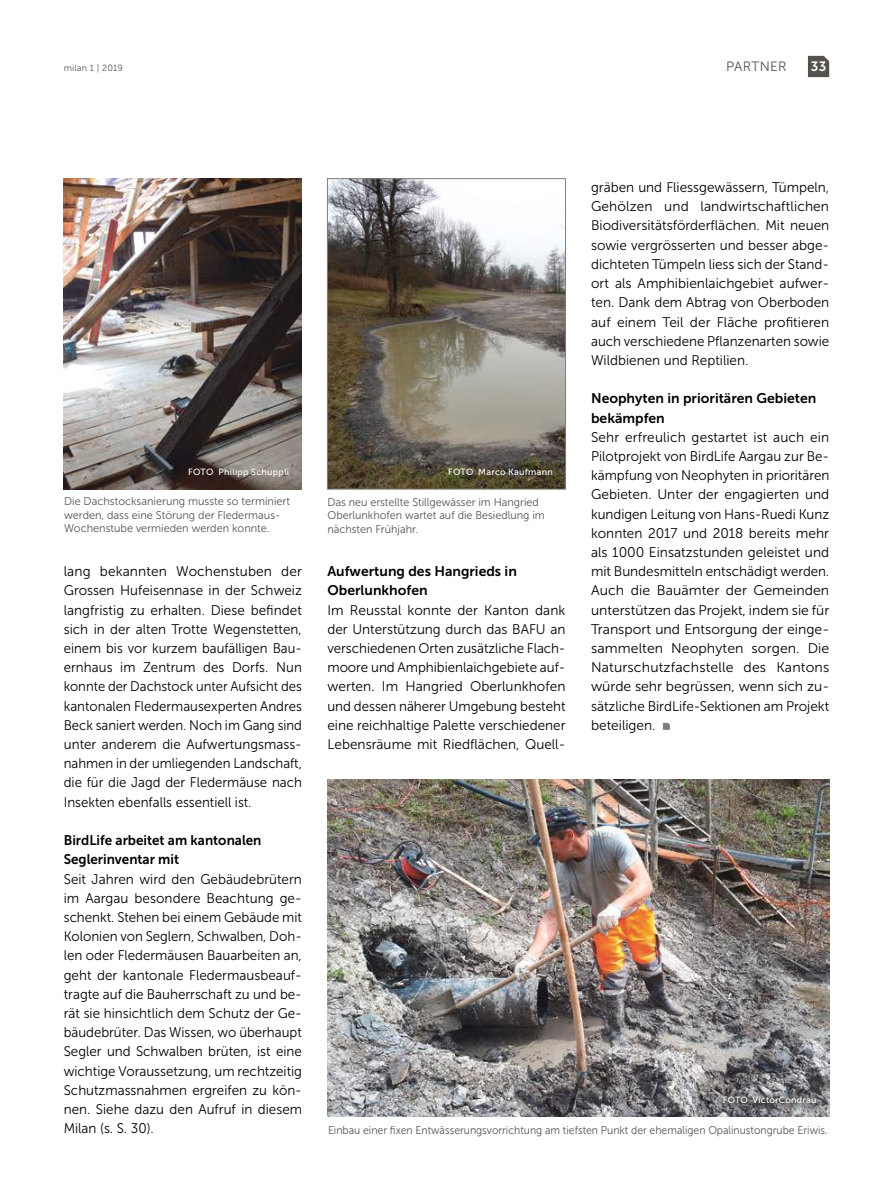
<style>
.page{position:relative;width:893px;height:1191px;background:#fff}
.page>*{position:absolute;margin:0;border:0;box-sizing:border-box;transform-origin:0 0}
.t1{font:13.95px/19.2px "Museo Sans 300";color:#000;text-align:justify}
.t2{font:13.95px/19.2px "Museo Sans 700";color:#000}
.t3{font:13.95px/19.2px "Museo Sans 700";color:#000;scale:.96 1}
.t4{font:13.5px "Museo Sans 300";letter-spacing:.02em;color:#55524e}
.t5{font:13.5px "Museo Sans 700";color:#fff}
.t6{font:11.25px/13.5px "Museo Sans 300";color:#55524e}
.t7{font:11.25px/13.5px "Museo Sans 300";color:#55524e;scale:.96 1}
.t8{font:11.25px "Museo Sans 300";color:#55524e;scale:.93 1}
.t9{font:9px "Museo Sans 500";letter-spacing:.03em;color:#fff}
.t10{font:9px "Museo Sans 300";letter-spacing:.02em;color:#55524e}
</style>
<div class="page">
<svg style="left:663px;top:723px;width:7px;height:7px"></svg>
<img style="left:329px;top:181px;width:235px;height:306px">
<div style="left:327px;top:179px;width:239px;height:310px;border:1px solid #7f7c7a"></div>
<img style="left:64px;top:179px;width:238px;height:310px">
<img style="left:327px;top:779px;width:502px;height:337px">
<svg style="left:808px;top:56px;width:21px;height:21px"></svg>
<div style="left:714px;top:1087px;width:111px;height:25px;background:#55524e;opacity:.75"></div>
<p class="t10" style="left:64px;top:63px;width:61px">milan 1 | 2019</p>
<p class="t4" style="left:726px;top:59px;width:62px">PARTNER</p>
<p class="t5" style="left:811px;top:59px;width:17px">33</p>
<p class="t1" style="left:591px;top:178px;width:240px">gräben und Fliessgewässern, Tümpeln, Gehölzen und landwirtschaftlichen Biodiversitätsförderflächen. Mit neuen sowie vergrösserten und besser abge&shy;dichteten Tümpeln liess sich der Stand&shy;ort als Amphibienlaichgebiet aufwer&shy;ten. Dank dem Abtrag von Oberboden auf einem Teil der Fläche profitieren auch verschiedene Pflanzenarten sowie Wildbienen und Reptilien.</p>
<p class="t2" style="left:591px;top:389px;width:227px">Neophyten in prioritären Gebieten bekämpfen</p>
<p class="t1" style="left:591px;top:427px;width:240px">Sehr erfreulich gestartet ist auch ein Pilotprojekt von BirdLife Aargau zur Be&shy;kämpfung von Neophyten in prioritären Gebieten. Unter der engagierten und kundigen Leitung von Hans-Ruedi Kunz konnten 2017 und 2018 bereits mehr als 1000 Einsatzstunden geleistet und mit Bundesmitteln entschädigt werden.<br>Auch die Bauämter der Gemeinden unterstützen das Projekt, indem sie für Transport und Entsorgung der einge&shy;sammelten Neophyten sorgen. Die Naturschutzfachstelle des Kantons würde sehr begrüssen, wenn sich zu&shy;sätzliche BirdLife-Sektionen am Projekt beteiligen.</p>
<p class="t9" style="left:188px;top:467px;width:102px">FOTO Philipp Schuppli</p>
<p class="t9" style="left:448px;top:467px;width:106px">FOTO Marco Kaufmann</p>
<p class="t6" style="left:64px;top:495px;width:228px">Die Dachstocksanierung musste so terminiert werden, dass eine Störung der Fledermaus-<br>Wochenstube vermieden werden konnte.</p>
<p class="t7" style="left:327px;top:495px;width:228px">Das neu erstellte Stillgewässer im Hangried<br>Oberlunkhofen wartet auf die Besiedlung im nächsten Frühjahr.</p>
<p class="t2" style="left:327px;top:562px;width:191px">Aufwertung des Hangrieds in<br>Oberlunkhofen</p>
<p class="t1" style="left:327px;top:600px;width:240px">Im Reusstal konnte der Kanton dank der Unterstützung durch das BAFU an verschiedenen Orten zusätzliche Flach&shy;moore und Amphibienlaichgebiete auf&shy;werten. Im Hangried Oberlunkhofen und dessen näherer Umgebung besteht eine reichhaltige Palette verschiedener Lebensräume mit Riedflächen, Quell-</p>
<p class="t1" style="left:64px;top:562px;width:240px">lang bekannten Wochenstuben der Grossen Hufeisennase in der Schweiz langfristig zu erhalten. Diese befindet sich in der alten Trotte Wegenstetten, einem bis vor kurzem baufälligen Bau&shy;ernhaus im Zentrum des Dorfs. Nun konnte der Dachstock unter Aufsicht des kantonalen Fledermausexperten Andres Beck saniert werden. Noch im Gang sind unter anderem die Aufwertungsmass&shy;nahmen in der umliegenden Landschaft, die für die Jagd der Fledermäuse nach Insekten ebenfalls essentiell ist.</p>
<p class="t3" style="left:64px;top:830px;width:207px">BirdLife arbeitet am kantonalen<br>Seglerinventar mit</p>
<p class="t1" style="left:64px;top:869px;width:240px">Seit Jahren wird den Gebäudebrütern im Aargau besondere Beachtung ge&shy;schenkt. Stehen bei einem Gebäude mit Kolonien von Seglern, Schwalben, Doh&shy;len oder Fledermäusen Bauarbeiten an, geht der kantonale Fledermausbeauf&shy;tragte auf die Bauherrschaft zu und be&shy;rät sie hinsichtlich dem Schutz der Ge&shy;bäudebrüter. Das Wissen, wo überhaupt Segler und Schwalben brüten, ist eine wichtige Voraussetzung, um rechtzeitig Schutzmassnahmen ergreifen zu kön&shy;nen. Siehe dazu den Aufruf in diesem Milan (s. S. 30).</p>
<p class="t9" style="left:723px;top:1095px;width:95px">FOTO VictorCondrau</p>
<p class="t8" style="left:328px;top:1123px;width:539px">Einbau einer fixen Entwässerungsvorrichtung am tiefsten Punkt der ehemaligen Opalinustongrube Eriwis.</p>
</div>
